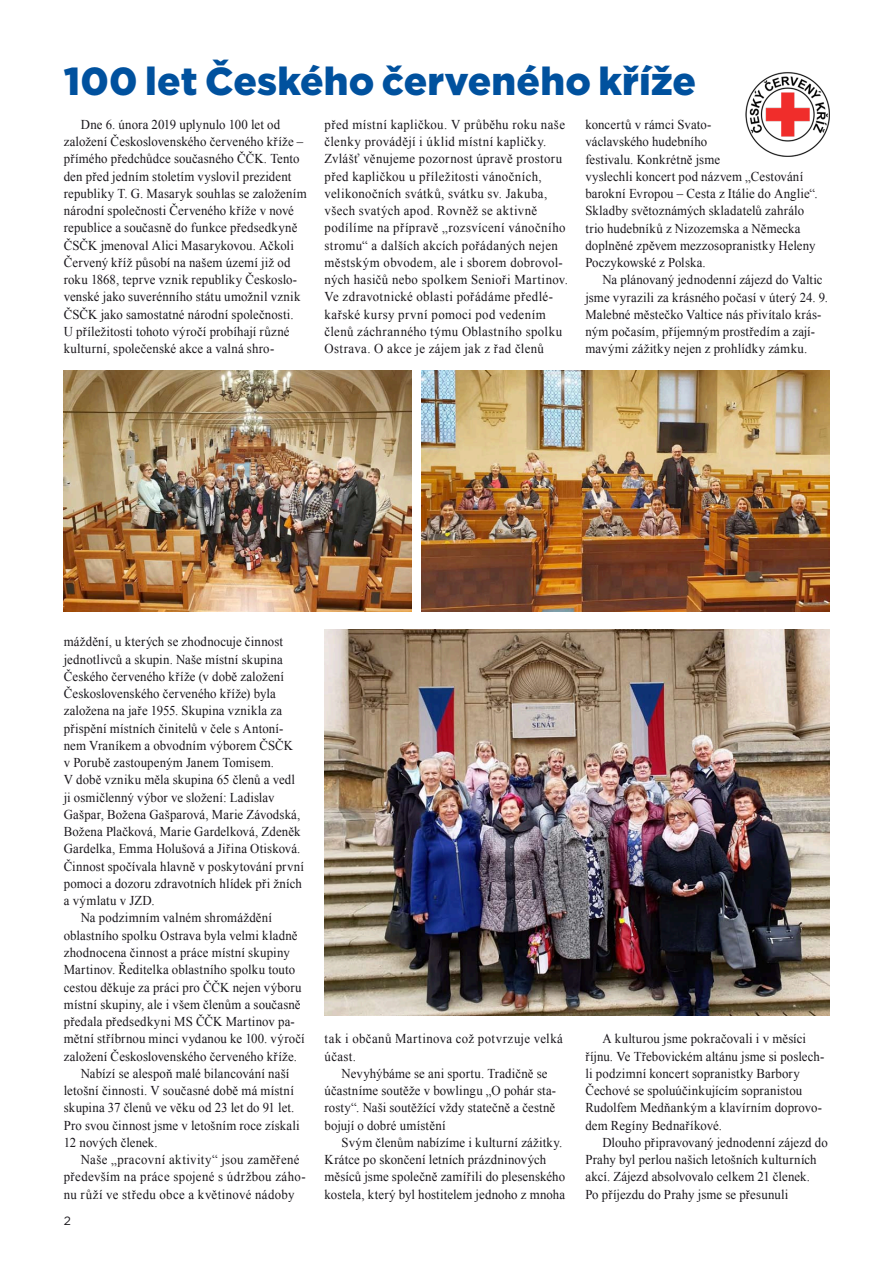
<style>
.page{position:relative;width:893px;height:1263px;background:#fff}
.page>*{position:absolute;margin:0;border:0;box-sizing:border-box;transform-origin:0 0}
.t1{font:900 39px "Gotham";letter-spacing:.005em;color:#00519e}
.t2{font:13.5px/17.2px "Times New Roman";letter-spacing:.015em;color:#1a171c;scale:.95 1}
.t3{font:13.5px "Times New Roman";letter-spacing:.035em;color:#1a171c;scale:.95 1}
.t4{font:12px "Gotham";color:#1a171c}
</style>
<div class="page">
<img style="left:422px;top:370px;width:407px;height:242px">
<img style="left:64px;top:370px;width:347px;height:242px">
<img style="left:745px;top:72px;width:85px;height:85px">
<img style="left:325px;top:629px;width:504px;height:386px">
<h1 class="t1" style="left:64px;top:54px;width:634px">100 let Českého červeného kříže</h1>
<p class="t2" style="left:64px;top:115px;width:257px;text-indent:17px">Dne 6. února 2019 uplynulo 100 let od založení Československého červeného kříže – přímého předchůdce současného ČČK. Tento den před jedním stoletím vyslovil prezident republiky T. G. Masaryk souhlas se založením národní společnosti Červeného kříže v nové republice a současně do funkce předsedkyně ČSČK jmenoval Alici Masarykovou. Ačkoli Červený kříž působí na našem území již od roku 1868, teprve vznik republiky Českoslo&shy;venské jako suverénního státu umožnil vznik ČSČK jako samostatné národní společnosti.<br>U příležitosti tohoto výročí probíhají různé kulturní, společenské akce a valná shro-</p>
<p class="t2" style="left:325px;top:116px;width:258px">před místní kapličkou. V průběhu roku naše členky provádějí i úklid místní kapličky.<br>Zvlášť věnujeme pozornost úpravě prostoru před kapličkou u příležitosti vánočních, velikonočních svátků, svátku sv. Jakuba, všech svatých apod. Rovněž se aktivně podílíme na přípravě „rozsvícení vánočního stromu“ a dalších akcích pořádaných nejen městským obvodem, ale i sborem dobrovol&shy;ných hasičů nebo spolkem Senioři Martinov.<br>Ve zdravotnické oblasti pořádáme předlé&shy;kařské kursy první pomoci pod vedením členů záchranného týmu Oblastního spolku Ostrava. O akce je zájem jak z řad členů</p>
<p class="t2" style="left:585px;top:116px;width:246px">koncertů v rámci Svato-<br>václavského hudebního<br>festivalu. Konkrétně jsme<br>vyslechli koncert pod názvem „Cestování barokní Evropou – Cesta z Itálie do Anglie“.<br>Skladby světoznámých skladatelů zahrálo trio hudebníků z Nizozemska a Německa doplněné zpěvem mezzosopranistky Heleny Poczykowské z Polska.</p>
<p class="t2" style="left:585px;top:271px;width:257px;text-indent:17px">Na plánovaný jednodenní zájezd do Valtic jsme vyrazili za krásného počasí v úterý 24. 9.<br>Malebné městečko Valtice nás přivítalo krás&shy;ným počasím, příjemným prostředím a zají&shy;mavými zážitky nejen z prohlídky zámku.</p>
<p class="t2" style="left:64px;top:633px;width:232px">máždění, u kterých se zhodnocuje činnost</p>
<p class="t2" style="left:64px;top:650px;width:232px">jednotlivců a skupin. Naše místní skupina</p>
<p class="t2" style="left:64px;top:667px;width:234px">Českého červeného kříže (v době založení</p>
<p class="t2" style="left:64px;top:685px;width:225px">Československého červeného kříže) byla</p>
<p class="t2" style="left:64px;top:702px;width:231px">založena na jaře 1955. Skupina vznikla za</p>
<p class="t2" style="left:64px;top:719px;width:233px">přispění místních činitelů v čele s Antoní-</p>
<p class="t2" style="left:64px;top:736px;width:243px">nem Vraníkem a obvodním výborem ČSČK</p>
<p class="t2" style="left:64px;top:754px;width:223px">v Porubě zastoupeným Janem Tomisem.</p>
<p class="t2" style="left:64px;top:771px;width:245px">V době vzniku měla skupina 65 členů a vedl</p>
<p class="t2" style="left:64px;top:788px;width:223px">ji osmičlenný výbor ve složení: Ladislav</p>
<p class="t2" style="left:64px;top:806px;width:251px">Gašpar, Božena Gašparová, Marie Závodská,</p>
<p class="t2" style="left:64px;top:823px;width:251px">Božena Plačková, Marie Gardelková, Zdeněk</p>
<p class="t2" style="left:64px;top:840px;width:251px">Gardelka, Emma Holušová a Jiřina Otisková.</p>
<p class="t2" style="left:64px;top:857px;width:255px">Činnost spočívala hlavně v poskytování první</p>
<p class="t2" style="left:64px;top:875px;width:252px">pomoci a dozoru zdravotních hlídek při žních</p>
<p class="t2" style="left:64px;top:892px;width:97px">a výmlatu v JZD.</p>
<p class="t2" style="left:81px;top:909px;width:203px">Na podzimním valném shromáždění</p>
<p class="t2" style="left:64px;top:926px;width:248px">oblastního spolku Ostrava byla velmi kladně</p>
<p class="t2" style="left:64px;top:944px;width:239px">zhodnocena činnost a práce místní skupiny</p>
<p class="t2" style="left:64px;top:961px;width:245px">Martinov. Ředitelka oblastního spolku touto</p>
<p class="t2" style="left:64px;top:978px;width:252px">cestou děkuje za práci pro ČČK nejen výboru</p>
<p class="t2" style="left:64px;top:995px;width:251px">místní skupiny, ale i všem členům a současně</p>
<p class="t2" style="left:64px;top:1013px;width:245px">předala předsedkyni MS ČČK Martinov pa-</p>
<p class="t2" style="left:64px;top:1030px;width:255px">mětní stříbrnou minci vydanou ke 100. výročí</p>
<p class="t2" style="left:64px;top:1047px;width:247px">založení Československého červeného kříže.</p>
<p class="t2" style="left:81px;top:1064px;width:221px">Nabízí se alespoň malé bilancování naší</p>
<p class="t2" style="left:64px;top:1082px;width:244px">letošní činnosti. V současné době má místní</p>
<p class="t2" style="left:64px;top:1099px;width:244px">skupina 37 členů ve věku od 23 let do 91 let.</p>
<p class="t2" style="left:64px;top:1116px;width:250px">Pro svou činnost jsme v letošním roce získali</p>
<p class="t2" style="left:64px;top:1133px;width:100px">12 nových členek.</p>
<p class="t3" style="left:81px;top:1150px;width:232px">Naše „pracovní aktivity“ jsou zaměřené</p>
<p class="t2" style="left:64px;top:1168px;width:256px">především na práce spojené s údržbou záho-</p>
<p class="t2" style="left:64px;top:1185px;width:244px">nu růží ve středu obce a květinové nádoby</p>
<p class="t4" style="left:64px;top:1213px;width:9px">2</p>
<p class="t2" style="left:325px;top:1030px;width:252px">tak i občanů Martinova což potvrzuje velká účast.</p>
<p class="t2" style="left:325px;top:1064px;width:245px;text-indent:17px">Nevyhýbáme se ani sportu. Tradičně se účastníme soutěže v bowlingu „O pohár sta&shy;rosty“. Naši soutěžící vždy statečně a čestně bojují o dobré umístění</p>
<p class="t2" style="left:325px;top:1133px;width:255px;text-indent:17px">Svým členům nabízíme i kulturní zážitky.<br>Krátce po skončení letních prázdninových měsíců jsme společně zamířili do plesenského kostela, který byl hostitelem jednoho z mnoha</p>
<p class="t2" style="left:585px;top:1030px;width:253px;text-indent:17px">A kulturou jsme pokračovali i v měsíci říjnu. Ve Třebovickém altánu jsme si poslech&shy;li podzimní koncert sopranistky Barbory Čechové se spoluúčinkujícím sopranistou Rudolfem Medňankým a klavírním doprovo&shy;dem Regíny Bednaříkové.</p>
<p class="t2" style="left:585px;top:1133px;width:257px;text-indent:17px">Dlouho připravovaný jednodenní zájezd do Prahy byl perlou našich letošních kulturních akcí. Zájezd absolvovalo celkem 21 členek.<br>Po příjezdu do Prahy jsme se přesunuli</p>
</div>
